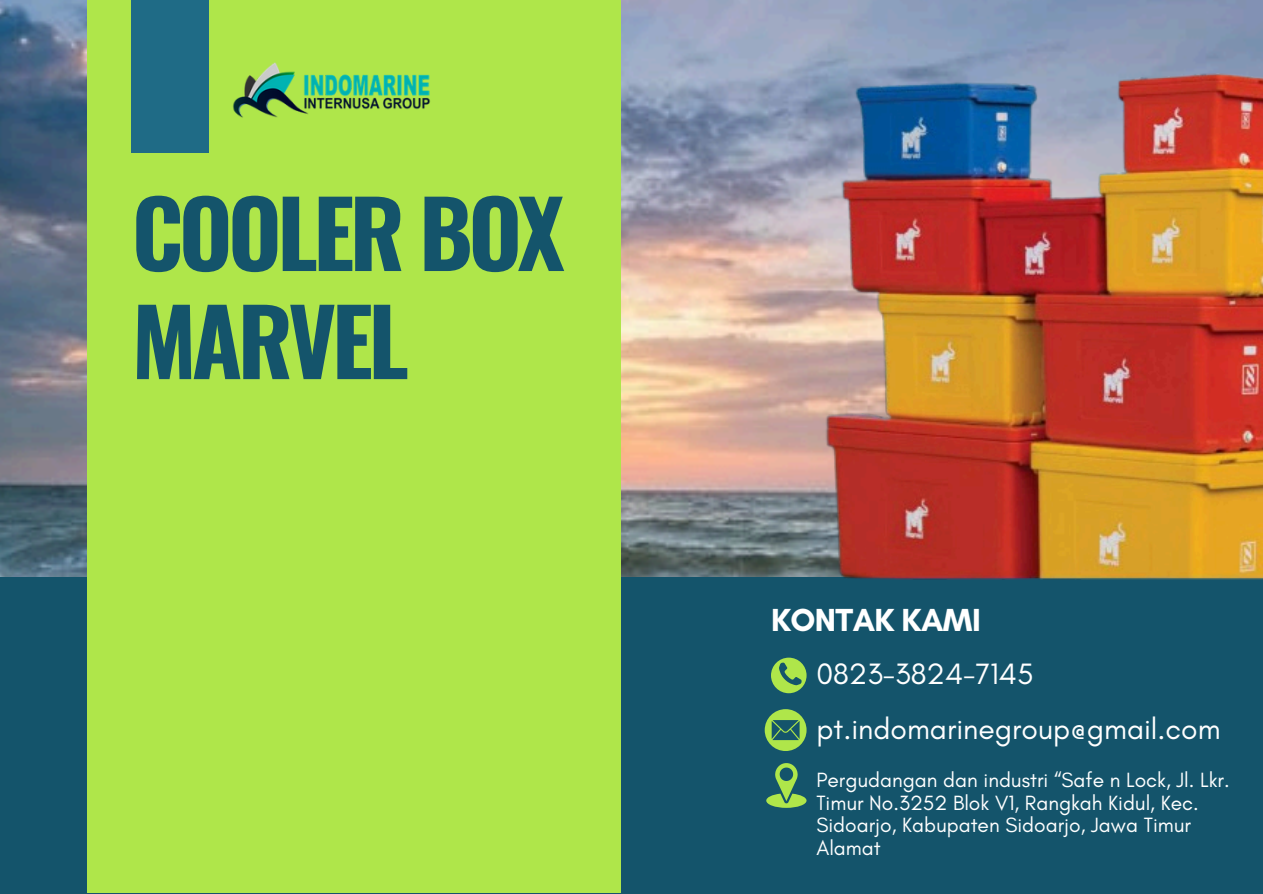
<style>
.page{position:relative;width:1263px;height:894px;background:#fff}
.page>*{position:absolute;margin:0;border:0;box-sizing:border-box;transform-origin:0 0}
.t1{font:700 91.8px/108px "Oswald";letter-spacing:-.05em;color:#14546b}
.t2{font:700 32.4px "Glacial Indifference";letter-spacing:-.015em;color:#fff}
.t3{font:30px "Glacial Indifference";color:#fff}
.t4{font:21px/22.5px "Glacial Indifference";color:#fff}
</style>
<div class="page">
<img style="left:0;top:0;width:704px;height:577px">
<div style="left:0;top:577px;width:1263px;height:316px;background:#14546b"></div>
<div style="left:88px;top:0;width:533px;height:892px;background:#afe64a"></div>
<div style="left:132px;top:0;width:77px;height:152px;background:#1f6b86"></div>
<img style="left:704px;top:0;width:559px;height:580px">
<svg style="left:771px;top:657px;width:36px;height:36px"></svg>
<svg style="left:765px;top:709px;width:41px;height:41px"></svg>
<svg style="left:766px;top:763px;width:40px;height:44px"></svg>
<img style="left:233px;top:62px;width:197px;height:56px">
<h1 class="t1" style="left:132px;top:175px;width:434px">COOLER BOX<br>MARVEL</h1>
<p class="t2" style="left:771px;top:600px;width:211px">KONTAK KAMI</p>
<h2 class="t3" style="left:816px;top:655px;width:219px">0823-3824-7145</h2>
<p class="t3" style="left:816px;top:710px;width:406px">pt.indomarinegroup@gmail.com</p>
<p class="t4" style="left:816px;top:768px;width:415px">Pergudangan dan industri “Safe n Lock, Jl. Lkr.<br>Timur No.3252 Blok V1, Rangkah Kidul, Kec.<br>Sidoarjo, Kabupaten Sidoarjo, Jawa Timur</p>
<p class="t4" style="left:816px;top:835px;width:66px">Alamat</p>
</div>
